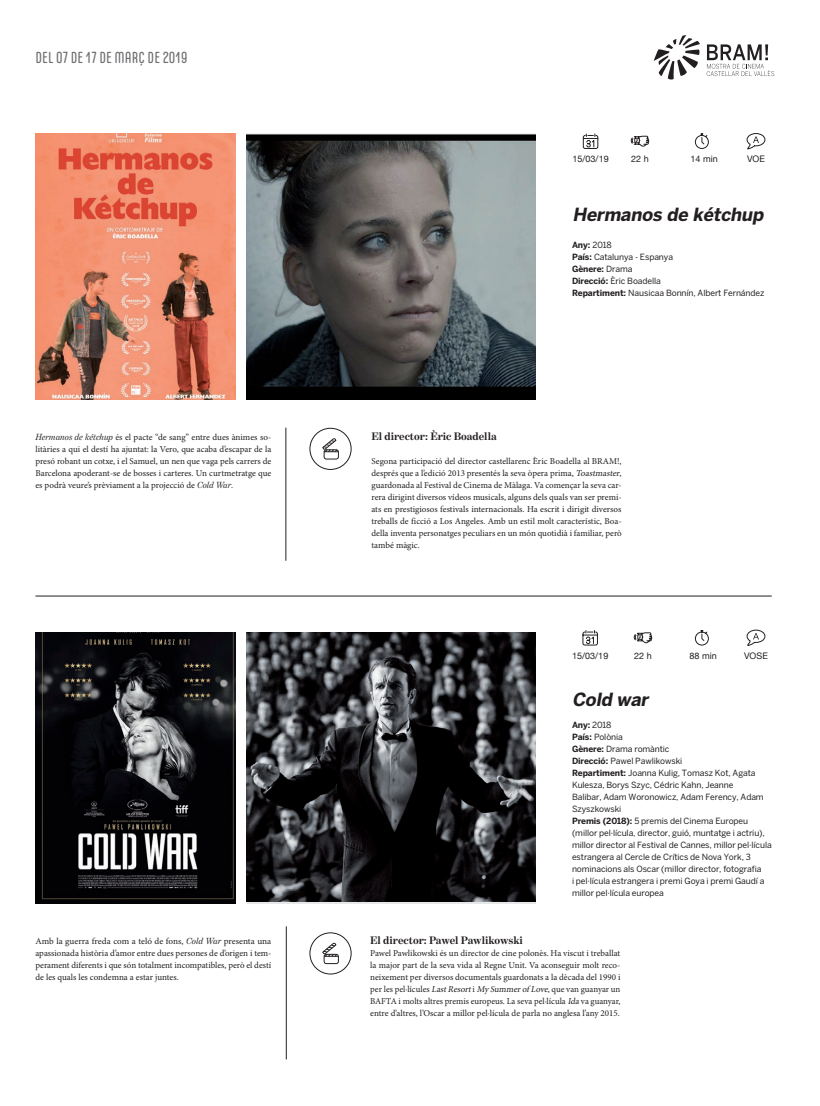
<style>
.page{position:relative;width:820px;height:1106px;background:#fff}
.page>*{position:absolute;margin:0;border:0;box-sizing:border-box;transform-origin:0 0}
.t1{font:italic 700 18px "Benton Sans";color:#231f20}
.t2{font:16px "Carl Marx";letter-spacing:.005em;color:#6c6d70}
.t3{font:700 11px "Benton Modern One";color:#231f20}
.t4{font:9px/12px "Minion Pro";color:#231f20;text-align:justify}
.t5{font:9px "Helvetica Neue";letter-spacing:.005em;color:#231f20}
.t6{font:8.5px/12px "Benton Sans";letter-spacing:-.01em;color:#231f20}
.s1{font-family:"Benton Modern One";font-style:italic}
.s2{font-weight:700}
.s3{font-style:italic}
</style>
<div class="page">
<svg style="left:653px;top:35px;width:46px;height:45px"></svg>
<svg style="left:706px;top:44px;width:67px;height:32px"></svg>
<hr style="left:285px;top:427px;width:1px;height:133px;background:#231f20">
<hr style="left:286px;top:926px;width:1px;height:133px;background:#231f20">
<img style="left:36px;top:133px;width:199px;height:266px">
<img style="left:36px;top:632px;width:199px;height:271px">
<img style="left:247px;top:133px;width:288px;height:266px">
<img style="left:247px;top:632px;width:288px;height:269px">
<div style="left:309px;top:428px;width:42px;height:42px;border:1px solid #231f20;border-radius:50%"></div>
<div style="left:324px;top:449px;width:14px;height:10px;border:1px solid #231f20;border-radius:2px"></div>
<svg style="left:322px;top:438px;width:16px;height:14px"></svg>
<div style="left:309px;top:932px;width:42px;height:42px;border:1px solid #231f20;border-radius:50%"></div>
<div style="left:324px;top:954px;width:14px;height:9px;border:1px solid #231f20;border-radius:2px"></div>
<svg style="left:322px;top:942px;width:16px;height:15px"></svg>
<hr style="left:35px;top:596px;width:736px;height:1px;background:#231f20">
<svg style="left:630px;top:136px;width:19px;height:11px"></svg>
<svg style="left:582px;top:133px;width:16px;height:16px"></svg>
<svg style="left:694px;top:133px;width:14px;height:16px"></svg>
<svg style="left:746px;top:133px;width:19px;height:16px"></svg>
<svg style="left:633px;top:632px;width:19px;height:11px"></svg>
<svg style="left:582px;top:630px;width:15px;height:15px"></svg>
<svg style="left:694px;top:630px;width:14px;height:15px"></svg>
<svg style="left:746px;top:629px;width:19px;height:17px"></svg>
<h2 class="t2" style="left:35px;top:49px;width:153px">DEL 07 DE 17 DE MARÇ DE 2019</h2>
<p class="t4" style="left:35px;top:431px;width:237px"><span class="s1">Hermanos de kétchup</span> és el pacte “de sang” entre dues ànimes so&shy;litàries a qui el destí ha ajuntat: la Vero, que acaba d’escapar de la presó robant un cotxe, i el Samuel, un nen que vaga pels carrers de Barcelona apoderant-se de bosses i carteres. Un curtmetratge que es podrà veure’s prèviament a la projecció de <span class="s1">Cold War</span>.</p>
<p class="t4" style="left:35px;top:935px;width:237px">Amb la guerra freda com a teló de fons, <span class="s1">Cold War</span> presenta una apassionada història d’amor entre dues persones de d’origen i tem&shy;perament diferents i que són totalment incompatibles, però el destí de les quals les condemna a estar juntes.</p>
<p class="t5" style="left:572px;top:152px;width:38px">15/03/19</p>
<p class="t5" style="left:631px;top:152px;width:19px">22 h</p>
<p class="t5" style="left:690px;top:152px;width:29px">14 min</p>
<p class="t5" style="left:746px;top:152px;width:19px">VOE</p>
<p class="t1" style="left:572px;top:204px;width:196px">Hermanos de kétchup</p>
<p class="t6" style="left:571px;top:239px;width:194px"><span class="s2">Any:</span> 2018<br><span class="s2">País:</span> Catalunya - Espanya<br><span class="s2">Gènere:</span> Drama<br><span class="s2">Direcció:</span> Èric Boadella<br><span class="s2">Repartiment:</span> Nausicaa Bonnín, Albert Fernández</p>
<p class="t3" style="left:371px;top:430px;width:127px">El director: Èric Boadella</p>
<p class="t4" style="left:371px;top:455px;width:252px">Segona participació del director castellarenc Èric Boadella al BRAM!, després que a l’edició 2013 presentés la seva òpera prima, <span class="s3">Toastmaster</span>, guardonada al Festival de Cinema de Màlaga. Va començar la seva car&shy;rera dirigint diversos vídeos musicals, alguns dels quals van ser premi&shy;ats en prestigiosos festivals internacionals. Ha escrit i dirigit diversos treballs de ficció a Los Angeles. Amb un estil molt característic, Boa&shy;della inventa personatges peculiars en un món quotidià i familiar, però també màgic.</p>
<p class="t5" style="left:571px;top:649px;width:38px">15/03/19</p>
<p class="t5" style="left:634px;top:649px;width:19px">22 h</p>
<p class="t5" style="left:689px;top:649px;width:29px">88 min</p>
<p class="t5" style="left:743px;top:649px;width:25px">VOSE</p>
<p class="t1" style="left:571px;top:688px;width:81px">Cold war</p>
<p class="t6" style="left:571px;top:719px;width:201px"><span class="s2">Any:</span> 2018<br><span class="s2">País:</span> Polònia<br><span class="s2">Gènere:</span> Drama romàntic<br><span class="s2">Direcció:</span> Pawel Pawlikowski<br><span class="s2">Repartiment:</span> Joanna Kulig, Tomasz Kot, Agata Kulesza, Borys Szyc, Cédric Kahn, Jeanne<br>Balibar, Adam Woronowicz, Adam Ferency, Adam Szyszkowski<br><span class="s2">Premis (2018):</span> 5 premis del Cinema Europeu (millor pel·lícula, director, guió, muntatge i actriu), millor director al Festival de Cannes, millor pel·lícula estrangera al Cercle de Crítics de Nova York, 3 nominacions als Oscar (millor director, fotografia<br>i pel·lícula estrangera i premi Goya i premi Gaudí a millor pel·lícula europea</p>
<p class="t3" style="left:370px;top:934px;width:154px">El director: Pawel Pawlikowski</p>
<p class="t4" style="left:370px;top:947px;width:251px">Pawel Pawlikowski és un director de cine polonès. Ha viscut i treballat la major part de la seva vida al Regne Unit. Va aconseguir molt reco&shy;neixement per diversos documentals guardonats a la dècada del 1990 i per les pel·lícules <span class="s3">LastResort</span>i <span class="s3">My Summerof Love</span>, que van guanyar un BAFTA i molts altres premis europeus. La seva pel·lícula <span class="s3">Ida</span>va guanyar, entre d’altres, l’Oscar a millor pel·lícula de parla no anglesa l’any 2015.</p>
</div>
